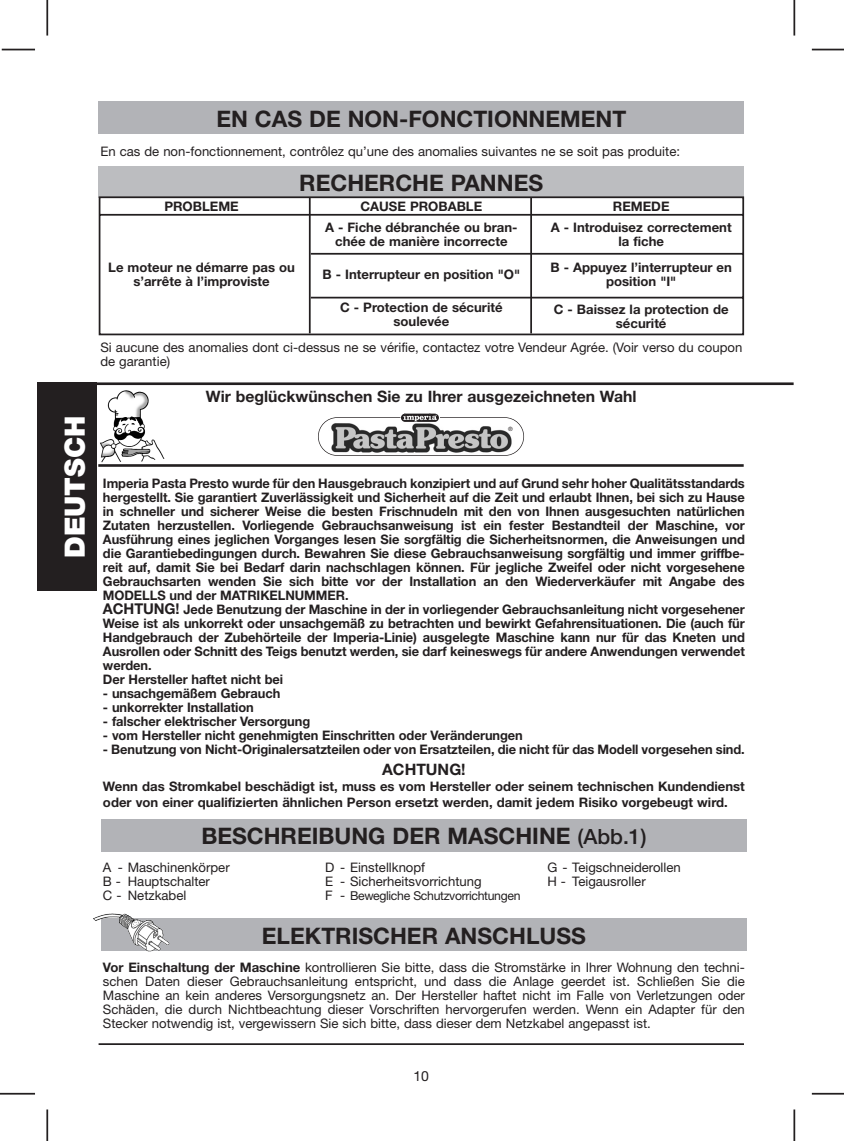
<style>
.page{position:relative;width:844px;height:1141px;background:#fff}
.page>*{position:absolute;margin:0;border:0;box-sizing:border-box;transform-origin:0 0}
.t1{font:900 28px "Helvetica Neue";color:#fff}
.t2{font:700 22.75px "Helvetica Neue";color:#231f20}
.t3{font:700 15.75px "Helvetica Neue";color:#231f20}
.t4{font:14px "Helvetica Neue";color:#231f20}
.t5{font:700 13.12px/14px "Helvetica Neue";letter-spacing:-.005em;color:#231f20;text-align:center}
.t6{font:13.12px/14px "Helvetica Neue";color:#231f20}
.t7{font:12.25px "Helvetica Neue";letter-spacing:-.03em;color:#231f20}
.t8{font:5.77px "Helvetica Neue";color:#231f20}
.s1{font-size:14.88px}
.s2{font-weight:500;font-size:21px}
.s3{font-weight:700}
.s4{font-size:13.12px}
</style>
<div class="page">
<hr style="left:2px;top:49px;width:33px;height:1px;background:#231f20">
<hr style="left:811px;top:49px;width:32px;height:1px;background:#231f20">
<hr style="left:0;top:1093px;width:35px;height:2px;background:#231f20">
<hr style="left:811px;top:1093px;width:32px;height:2px;background:#231f20">
<hr style="left:46px;top:1109px;width:2px;height:32px;background:#231f20">
<hr style="left:793px;top:1109px;width:2px;height:32px;background:#231f20">
<hr style="left:46px;top:0;width:2px;height:36px;background:#231f20">
<hr style="left:793px;top:0;width:2px;height:36px;background:#231f20">
<hr style="left:98px;top:1043px;width:645px;height:2px;background:#231f20">
<div style="left:99px;top:102px;width:644px;height:32px;background:#b2b3b7"></div>
<div style="left:98px;top:166px;width:645px;height:32px;background:#bcbdc0"></div>
<svg style="left:98px;top:196px;width:647px;height:140px"></svg>
<hr style="left:309px;top:198px;width:1px;height:135px;background:#231f20">
<hr style="left:530px;top:198px;width:2px;height:135px;background:#231f20">
<img style="left:100px;top:390px;width:65px;height:73px">
<div style="left:37px;top:383px;width:59px;height:208px;background:#231f20"></div>
<hr style="left:98px;top:464px;width:645px;height:3px;background:#231f20">
<img style="left:329px;top:420px;width:186px;height:35px">
<div style="left:318px;top:417px;width:206px;height:39px;border:1px solid #231f20;border-radius:19px"></div>
<svg style="left:400px;top:413px;width:40px;height:10px"></svg>
<svg style="left:401px;top:414px;width:38px;height:8px"></svg>
<hr style="left:46px;top:382px;width:747px;height:3px;background:#231f20">
<div style="left:101px;top:820px;width:645px;height:32px;background:#b2b3b7"></div>
<div style="left:101px;top:918px;width:645px;height:33px;background:#b2b3b7"></div>
<img style="left:111px;top:913px;width:28px;height:7px">
<h2 class="t2" style="left:216px;top:110px;width:411px">EN CAS DE NON-FONCTIONNEMENT</h2>
<p class="t6" style="left:100px;top:145px;width:581px">En cas de non-fonctionnement, contrôlez qu’une des anomalies suivantes ne se soit pas produite:</p>
<h2 class="t2" style="left:299px;top:175px;width:245px">RECHERCHE PANNES</h2>
<p class="t5" style="left:164px;top:200px;width:76px">PROBLEME</p>
<p class="t5" style="left:108px;top:262px;width:188px">Le moteur ne démarre pas ou s’arrête à l’improviste</p>
<p class="t5" style="left:325px;top:197px;width:194px;line-height:21px">CAUSE PROBABLE<br>A - Fiche débranchée ou bran-</p>
<p class="t5" style="left:335px;top:235px;width:174px">chée de manière incorrecte</p>
<p class="t5" style="left:322px;top:269px;width:199px">B - Interrupteur en position "O"</p>
<p class="t5" style="left:340px;top:302px;width:164px">C - Protection de sécurité soulevée</p>
<p class="t5" style="left:550px;top:197px;width:182px;line-height:21px">REMEDE<br>A - Introduisez correctement</p>
<p class="t5" style="left:550px;top:229px;width:183px;line-height:26.2px">la fiche<br>B - Appuyez l’interrupteur en</p>
<p class="t5" style="left:553px;top:269px;width:176px;line-height:28px">position "I"<br>C - Baissez la protection de</p>
<p class="t5" style="left:615px;top:318px;width:52px">sécurité</p>
<p class="t6" style="left:100px;top:341px;width:643px">Si aucune des anomalies dont ci-dessus ne se vérifie, contactez votre Vendeur Agrée. (Voir verso du coupon de garantie)</p>
<p class="t3" style="left:206px;top:390px;width:432px">Wir beglückwünschen Sie zu Ihrer ausgezeichneten Wahl</p>
<h1 class="t1" style="left:65px;top:558px;width:144px;rotate:-90deg">DEUTSCH</h1>
<p class="t8" style="left:508px;top:427px;width:6px">®</p>
<p class="t5" style="left:103px;top:478px;width:643px;text-align:left">Imperia Pasta Presto wurde für den Hausgebrauch konzipiert und auf Grund sehr hoher Qualitätsstandards hergestellt. Sie garantiert Zuverlässigkeit und Sicherheit auf die Zeit und erlaubt Ihnen, bei sich zu Hause in schneller und sicherer Weise die besten Frischnudeln mit den von Ihnen ausgesuchten natürlichen Zutaten herzustellen. Vorliegende Gebrauchsanweisung ist ein fester Bestandteil der Maschine, vor Ausführung eines jeglichen Vorganges lesen Sie sorgfältig die Sicherheitsnormen, die Anweisungen und die Garantiebedingungen durch. Bewahren Sie diese Gebrauchsanweisung sorgfältig und immer griffbe&shy;reit auf, damit Sie bei Bedarf darin nachschlagen können. Für jegliche Zweifel oder nicht vorgesehene Gebrauchsarten wenden Sie sich bitte vor der Installation an den Wiederverkäufer mit Angabe des MODELLS und der MATRIKELNUMMER.<br><span class="s1">ACHTUNG!</span> Jede Benutzung der Maschine in der in vorliegender Gebrauchsanleitung nicht vorgesehener Weise ist als unkorrekt oder unsachgemäß zu betrachten und bewirkt Gefahrensituationen. Die (auch für Handgebrauch der Zubehörteile der Imperia-Linie) ausgelegte Maschine kann nur für das Kneten und Ausrollen oder Schnitt des Teigs benutzt werden, sie darf keineswegs für andere Anwendungen verwendet werden.<br>Der Hersteller haftet nicht bei</p>
<p class="t5" style="left:103px;top:688px;width:179px">- unsachgemäßem Gebrauch</p>
<p class="t5" style="left:103px;top:702px;width:152px">- unkorrekter Installation</p>
<p class="t5" style="left:103px;top:716px;width:209px">- falscher elektrischer Versorgung</p>
<p class="t5" style="left:103px;top:730px;width:421px">- vom Hersteller nicht genehmigten Einschritten oder Veränderungen</p>
<p class="t5" style="left:103px;top:744px;width:643px">- Benutzung von Nicht-Originalersatzteilen oder von Ersatzteilen, die nicht für das Modell vorgesehen sind.</p>
<p class="t3" style="left:382px;top:764px;width:85px">ACHTUNG!</p>
<p class="t5" style="left:103px;top:780px;width:643px;line-height:15.8px;text-align:left">Wenn das Stromkabel beschädigt ist, muss es vom Hersteller oder seinem technischen Kundendienst oder von einer qualifizierten ähnlichen Person ersetzt werden, damit jedem Risiko vorgebeugt wird.</p>
<h2 class="t2" style="left:201px;top:828px;width:446px">BESCHREIBUNG DER MASCHINE <span class="s2">(Abb.1)</span></h2>
<p class="t6" style="left:103px;top:862px;width:128px">A - Maschinenkörper<br>B - Hauptschalter<br>C - Netzkabel</p>
<p class="t6" style="left:325px;top:862px;width:158px">D - Einstellknopf<br>E - Sicherheitsvorrichtung</p>
<p class="t6" style="left:547px;top:862px;width:135px">G - Teigschneiderollen<br>H - Teigausroller</p>
<h2 class="t2" style="left:262px;top:927px;width:325px">ELEKTRISCHER ANSCHLUSS</h2>
<p class="t6" style="left:103px;top:962px;width:643px;text-align:justify"><span class="s3">Vor Einschaltung der Maschine</span> kontrollieren Sie bitte, dass die Stromstärke in Ihrer Wohnung den techni&shy;schen Daten dieser Gebrauchsanleitung entspricht, und dass die Anlage geerdet ist. Schließen Sie die Maschine an kein anderes Versorgungsnetz an. Der Hersteller haftet nicht im Falle von Verletzungen oder Schäden, die durch Nichtbeachtung dieser Vorschriften hervorgerufen werden. Wenn ein Adapter für den Stecker notwendig ist, vergewissern Sie sich bitte, dass dieser dem Netzkabel angepasst ist.</p>
<p class="t7" style="left:325px;top:891px;width:197px"><span class="s4">F -</span> Bewegliche Schutzvorrichtungen</p>
<p class="t4" style="left:413px;top:1071px;width:17px">10</p>
</div>
